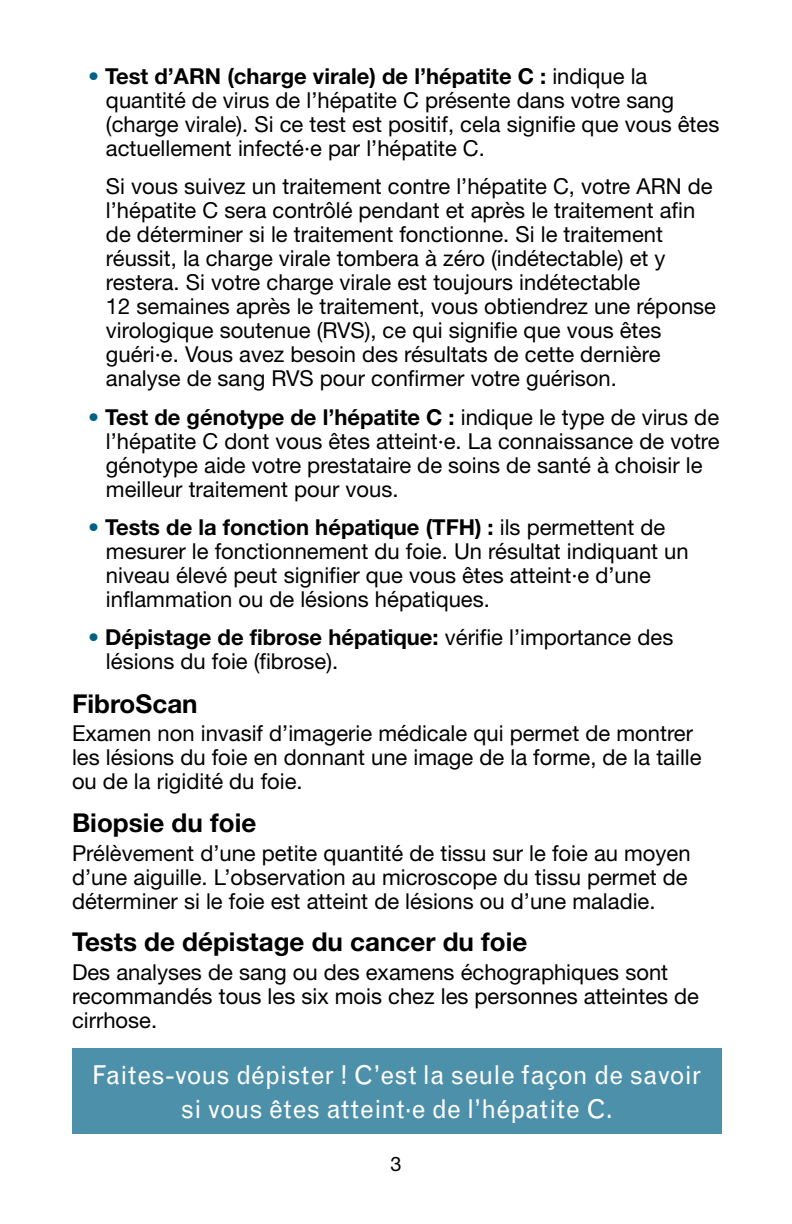
<style>
.page{position:relative;width:792px;height:1224px;background:#fff}
.page>*{position:absolute;margin:0;border:0;box-sizing:border-box;transform-origin:0 0}
.t1{font:26px/34px "Grotesque MT Std";color:#fff;text-align:center}
.t2{font:700 26px "Helvetica Neue LT Std";color:#000}
.t3{font:22px/24px "Helvetica Neue LT Std";color:#000}
.t4{font:20px "Helvetica Neue LT Std";color:#000}
.s1{font-weight:700;color:#006185}
.s2{font-weight:700}
</style>
<div class="page">
<div style="left:72px;top:1049px;width:649px;height:85px;background:#4d90aa"></div>
<p class="t3" style="left:106px;top:64px;width:615px;text-indent:-18px"><span class="s1">•</span> <span class="s2">Test d’ARN (charge virale) de l’hépatite C :</span> indique la quantité de virus de l’hépatite C présente dans votre sang (charge virale). Si ce test est positif, cela signifie que vous êtes actuellement infecté·e par l’hépatite C.</p>
<p class="t3" style="left:106px;top:174px;width:612px">Si vous suivez un traitement contre l’hépatite C, votre ARN de l’hépatite C sera contrôlé pendant et après le traitement afin de déterminer si le traitement fonctionne. Si le traitement réussit, la charge virale tombera à zéro (indétectable) et y restera. Si votre charge virale est toujours indétectable<br>12 semaines après le traitement, vous obtiendrez une réponse virologique soutenue (RVS), ce qui signifie que vous êtes guéri·e. Vous avez besoin des résultats de cette dernière analyse de sang RVS pour confirmer votre guérison.</p>
<p class="t3" style="left:106px;top:404px;width:615px;text-indent:-18px"><span class="s1">•</span> <span class="s2">Test de génotype de l’hépatite C :</span> indique le type de virus de l’hépatite C dont vous êtes atteint·e. La connaissance de votre génotype aide votre prestataire de soins de santé à choisir le meilleur traitement pour vous.</p>
<p class="t3" style="left:106px;top:515px;width:584px;text-indent:-18px"><span class="s1">•</span> <span class="s2">Tests de la fonction hépatique (TFH) :</span> ils permettent de mesurer le fonctionnement du foie. Un résultat indiquant un niveau élevé peut signifier que vous êtes atteint·e d’une inflammation ou de lésions hépatiques.</p>
<p class="t3" style="left:106px;top:625px;width:569px;text-indent:-18px"><span class="s1">•</span> <span class="s2">Dépistage de fibrose hépatique:</span> vérifie l’importance des lésions du foie (fibrose).</p>
<p class="t2" style="left:72px;top:687px;width:127px">FibroScan</p>
<p class="t3" style="left:72px;top:721px;width:631px">Examen non invasif d’imagerie médicale qui permet de montrer les lésions du foie en donnant une image de la forme, de la taille ou de la rigidité du foie.</p>
<p class="t2" style="left:72px;top:807px;width:186px">Biopsie du foie</p>
<p class="t3" style="left:72px;top:840px;width:620px">Prélèvement d’une petite quantité de tissu sur le foie au moyen d’une aiguille. L’observation au microscope du tissu permet de déterminer si le foie est atteint de lésions ou d’une maladie.</p>
<p class="t2" style="left:72px;top:926px;width:457px">Tests de dépistage du cancer du foie</p>
<p class="t3" style="left:72px;top:960px;width:629px">Des analyses de sang ou des examens échographiques sont recommandés tous les six mois chez les personnes atteintes de cirrhose.</p>
<p class="t1" style="left:92px;top:1058px;width:611px">Faites-vous dépister ! C’est la seule façon de savoir si vous êtes atteint·e de l’hépatite C.</p>
<p class="t4" style="left:390px;top:1152px;width:13px">3</p>
</div>
